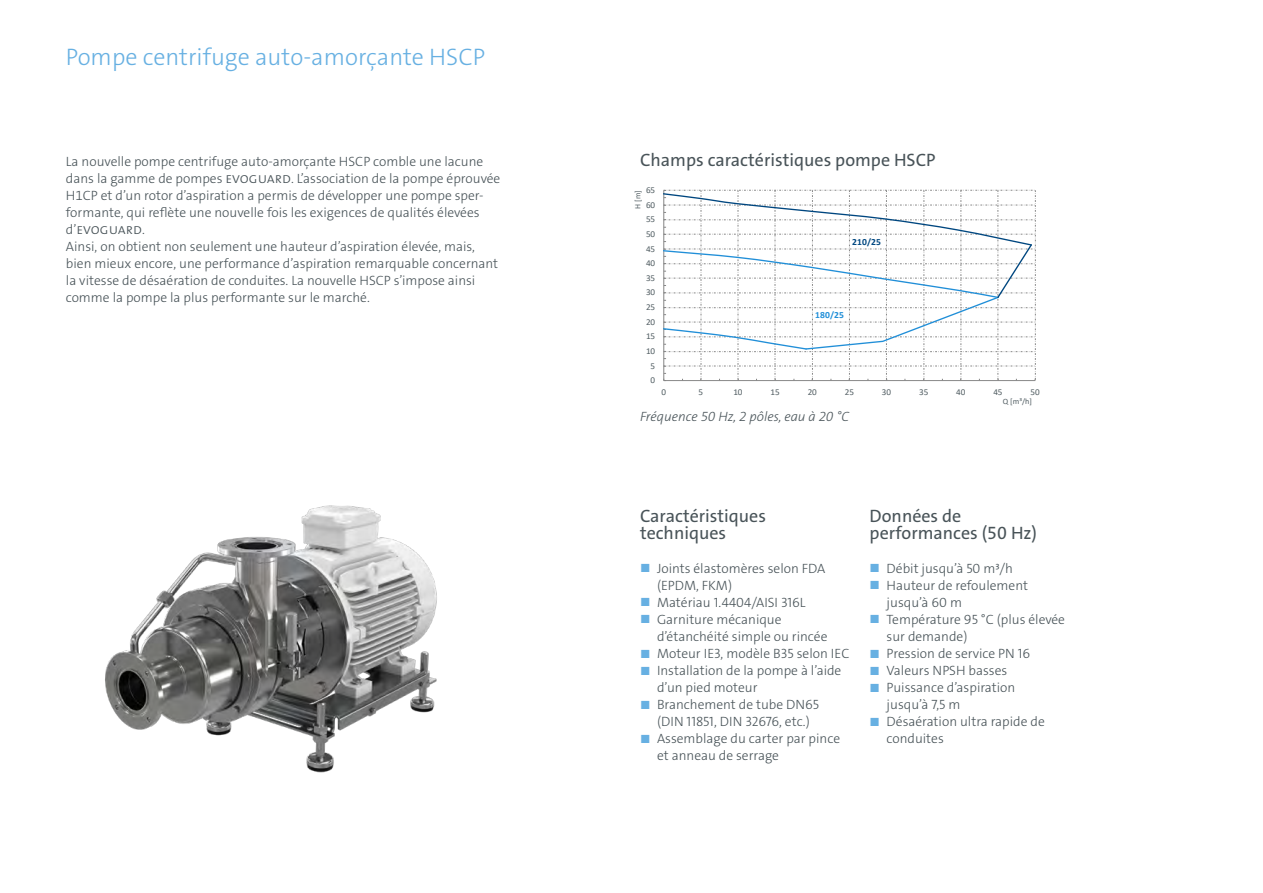
<style>
.page{position:relative;width:1263px;height:893px;background:#fff}
.page>*{position:absolute;margin:0;border:0;box-sizing:border-box;transform-origin:0 0}
.t1{font:24px "The Sans LP3 Lig";color:#67b0e2}
.t2{font:18px/17px "The Sans LP5 Plain";color:#485358}
.t3{font:15px "The Sans LP3 Lig";color:#485358}
.t4{font:13.5px/17px "The Sans LP3 Lig";color:#485358}
.t5{font:13.5px "The Sans LP3 Lig IT";color:#485358}
.t6{font:700 9.45px "Calibri";color:#004780}
.t7{font:700 9.45px "Calibri";color:#218fd8}
.t8{font:9px "Calibri";letter-spacing:-.005em;color:#525e63}
.t9{font:8.25px "Calibri";color:#525e63}
.t10{font:8.1px "Calibri";color:#525e63}
.s1{font-size:15px}
.s2{font-size:13.5px}
.s3{font-family:"The Sans LP5 Plain";font-size:12px;color:#67b0e2}
</style>
<div class="page">
<svg style="left:663px;top:190px;width:373px;height:191px"></svg>
<img style="left:105px;top:505px;width:332px;height:268px">
<h1 class="t1" style="left:66px;top:41px;width:421px">Pompe centrifuge auto-amorçante HSCP</h1>
<p class="t4" style="left:66px;top:153px;width:436px">La nouvelle pompe centrifuge auto-amorçante HSCP comble une lacune dans la gamme de pompes <span class="s1">evoguard</span>. L’association de la pompe éprouvée H1CP et d’un rotor d’aspiration a permis de développer une pompe sper&shy;formante, qui reflète une nouvelle fois les exigences de qualités élevées</p>
<p class="t3" style="left:66px;top:219px;width:81px"><span class="s2">d’</span>evoguard<span class="s2">.</span></p>
<p class="t4" style="left:66px;top:238px;width:434px">Ainsi, on obtient non seulement une hauteur d’aspiration élevée, mais, bien mieux encore, une performance d’aspiration remarquable concernant la vitesse de désaération de conduites. La nouvelle HSCP s’impose ainsi comme la pompe la plus performante sur le marché.</p>
<h2 class="t2" style="left:640px;top:151px;width:297px">Champs caractéristiques pompe HSCP</h2>
<p class="t8" style="left:646px;top:184px;width:11px">65</p>
<p class="t9" style="left:632px;top:209px;width:20px;rotate:-90deg">H [m]</p>
<p class="t8" style="left:646px;top:198px;width:11px">60</p>
<p class="t8" style="left:646px;top:213px;width:11px">55</p>
<p class="t8" style="left:646px;top:228px;width:11px">50</p>
<p class="t8" style="left:646px;top:242px;width:11px">45</p>
<p class="t8" style="left:646px;top:257px;width:11px">40</p>
<p class="t8" style="left:646px;top:272px;width:11px">35</p>
<p class="t8" style="left:646px;top:286px;width:11px">30</p>
<p class="t8" style="left:646px;top:301px;width:11px">25</p>
<p class="t8" style="left:646px;top:315px;width:11px">20</p>
<p class="t8" style="left:646px;top:330px;width:11px">15</p>
<p class="t8" style="left:646px;top:345px;width:11px">10</p>
<p class="t8" style="left:651px;top:359px;width:6px">5</p>
<p class="t8" style="left:651px;top:374px;width:6px">0</p>
<p class="t6" style="left:852px;top:235px;width:31px">210/25</p>
<p class="t7" style="left:815px;top:308px;width:31px">180/25</p>
<p class="t8" style="left:661px;top:386px;width:6px">0</p>
<p class="t8" style="left:698px;top:386px;width:6px">5</p>
<p class="t8" style="left:733px;top:386px;width:11px">10</p>
<p class="t8" style="left:770px;top:386px;width:11px">15</p>
<p class="t8" style="left:808px;top:386px;width:11px">20</p>
<p class="t8" style="left:845px;top:386px;width:11px">25</p>
<p class="t8" style="left:882px;top:386px;width:11px">30</p>
<p class="t8" style="left:919px;top:386px;width:11px">35</p>
<p class="t8" style="left:956px;top:386px;width:11px">40</p>
<p class="t8" style="left:993px;top:386px;width:11px">45</p>
<p class="t8" style="left:1030px;top:386px;width:11px">50</p>
<p class="t5" style="left:640px;top:408px;width:211px">Fréquence 50 Hz, 2 pôles, eau à 20 °C</p>
<p class="t10" style="left:1003px;top:396px;width:31px">Q [m³/h]</p>
<h2 class="t2" style="left:640px;top:508px;width:128px">Caractéristiques techniques</h2>
<p class="t4" style="left:657px;top:560px;width:170px;text-indent:-17px"><span class="s3">■</span> Joints élastomères selon FDA (EPDM, FKM)</p>
<p class="t4" style="left:640px;top:594px;width:167px"><span class="s3">■</span> Matériau 1.4404/AISI 316L</p>
<p class="t4" style="left:657px;top:611px;width:172px;text-indent:-17px"><span class="s3">■</span> Garniture mécanique d’étanchéité simple ou rincée</p>
<p class="t4" style="left:640px;top:645px;width:211px"><span class="s3">■</span> Moteur IE3, modèle B35 selon IEC</p>
<p class="t4" style="left:657px;top:662px;width:186px;text-indent:-17px"><span class="s3">■</span> Installation de la pompe à l’aide d’un pied moteur</p>
<p class="t4" style="left:640px;top:696px;width:180px;text-align:center"><span class="s3">■</span> Branchement de tube DN65 (DIN 11851, DIN 32676, etc.)</p>
<p class="t4" style="left:657px;top:730px;width:185px;text-indent:-17px"><span class="s3">■</span> Assemblage du carter par pince et anneau de serrage</p>
<h2 class="t2" style="left:870px;top:508px;width:169px">Données de performances (50 Hz)</h2>
<p class="t4" style="left:870px;top:560px;width:145px"><span class="s3">■</span> Débit jusqu’à 50 m³/h</p>
<p class="t4" style="left:887px;top:577px;width:143px;text-indent:-17px"><span class="s3">■</span> Hauteur de refoulement jusqu’à 60 m</p>
<p class="t4" style="left:887px;top:611px;width:180px;text-indent:-17px"><span class="s3">■</span> Température 95 °C (plus élevée sur demande)</p>
<p class="t4" style="left:870px;top:645px;width:162px"><span class="s3">■</span> Pression de service PN 16</p>
<p class="t4" style="left:870px;top:662px;width:139px"><span class="s3">■</span> Valeurs NPSH basses</p>
<p class="t4" style="left:887px;top:679px;width:130px;text-indent:-17px"><span class="s3">■</span> Puissance d’aspiration jusqu’à 7,5 m</p>
<p class="t4" style="left:887px;top:713px;width:160px;text-indent:-17px"><span class="s3">■</span> Désaération ultra rapide de conduites</p>
</div>
